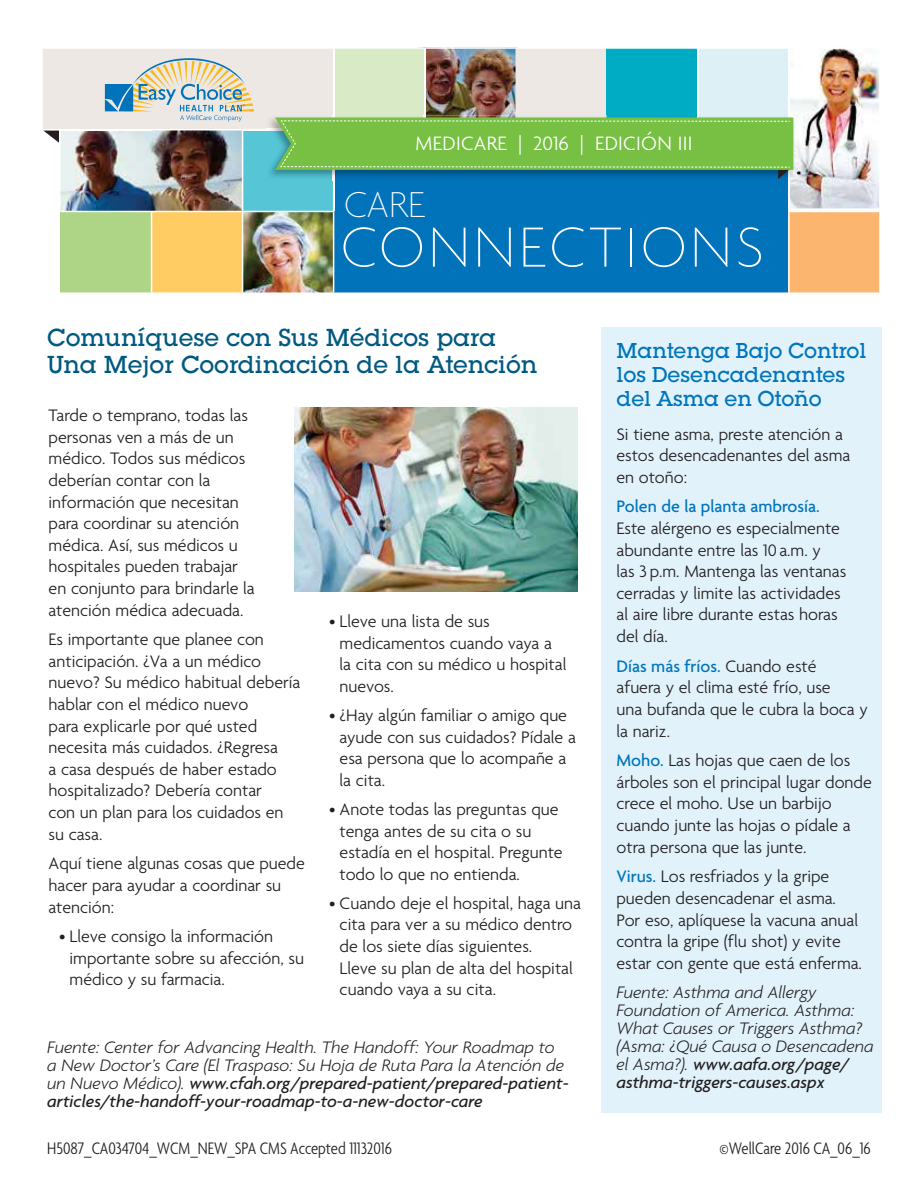
<style>
.page{position:relative;width:918px;height:1188px;background:#fff}
.page>*{position:absolute;margin:0;border:0;box-sizing:border-box;transform-origin:0 0}
.t1{font:61.05px "Agenda OT Fthin";letter-spacing:.06em;color:#fff}
.t2{font:39px "Agenda OT Fthin";color:#fff}
.t3{font:500 24px/27px "Lubalin Graph Std";color:#005980}
.t4{font:500 21px/24px "Lubalin Graph Std";color:#0075bc}
.t5{font:21px "Agenda OTF Lig";letter-spacing:.015em;color:#fff}
.t6{font:18px/21.6px "Agenda OTF Lig";color:#231f20}
.t7{font:italic 18px/18px "Agenda OTF Lig";color:#231f20}
.t8{font:italic 18px/18px "Agenda OTF Med";color:#231f20}
.t9{font:18px "Agenda OTF Lig Con";color:#231f20}
.t10{font:18px "Agenda OTF Med";color:#0075bc}
.s1{font-family:"Agenda OTF Lig"}
.s2{font-family:"Agenda OTF Lig";color:#231f20}
.s3{font-family:"Agenda OTF Med";color:#0075bc}
</style>
<div class="page">
<img style="left:243px;top:212px;width:90px;height:80px">
<img style="left:60px;top:130px;width:182px;height:81px">
<img style="left:790px;top:49px;width:89px;height:159px">
<img style="left:43px;top:49px;width:564px;height:80px">
<div style="left:334px;top:48px;width:91px;height:82px;background:#d9ebc6"></div>
<div style="left:607px;top:48px;width:91px;height:82px;background:#00acc4"></div>
<div style="left:698px;top:48px;width:91px;height:82px;background:#dcf0f6"></div>
<div style="left:243px;top:130px;width:91px;height:81px;background:#56c6d7"></div>
<div style="left:334px;top:130px;width:455px;height:163px;background:#0073bb"></div>
<div style="left:60px;top:211px;width:92px;height:82px;background:#aed586"></div>
<div style="left:152px;top:211px;width:91px;height:82px;background:#ffcc64"></div>
<div style="left:789px;top:211px;width:91px;height:82px;background:#fbb56e"></div>
<hr style="left:788px;top:130px;width:2px;height:81px;background:#fff">
<hr style="left:243px;top:292px;width:546px;height:2px;background:#fff">
<hr style="left:60px;top:211px;width:92px;height:1px;background:#fff">
<hr style="left:43px;top:292px;width:109px;height:2px;background:#fff">
<hr style="left:697px;top:49px;width:2px;height:80px;background:#fff">
<hr style="left:788px;top:49px;width:2px;height:80px;background:#fff">
<hr style="left:788px;top:211px;width:93px;height:1px;background:#fff">
<hr style="left:788px;top:212px;width:2px;height:80px;background:#fff">
<hr style="left:789px;top:292px;width:92px;height:2px;background:#fff">
<hr style="left:607px;top:47px;width:274px;height:2px;background:#fff">
<hr style="left:879px;top:212px;width:2px;height:80px;background:#fff">
<hr style="left:152px;top:211px;width:91px;height:1px;background:#fff">
<hr style="left:151px;top:212px;width:1px;height:80px;background:#fff">
<hr style="left:242px;top:212px;width:1px;height:80px;background:#fff">
<hr style="left:152px;top:292px;width:91px;height:2px;background:#fff">
<hr style="left:333px;top:130px;width:1px;height:81px;background:#fff">
<hr style="left:334px;top:47px;width:91px;height:2px;background:#fff">
<hr style="left:333px;top:49px;width:1px;height:80px;background:#fff">
<hr style="left:424px;top:49px;width:1px;height:80px;background:#fff">
<img style="left:266px;top:115px;width:530px;height:65px">
<svg style="left:275px;top:115px;width:518px;height:64px;background:#6bb45a"></svg>
<svg style="left:105px;top:58px;width:149px;height:64px;background:#c6cfc8"></svg>
<svg style="left:43px;top:130px;width:16px;height:13px"></svg>
<div style="left:602px;top:327px;width:280px;height:785px;background:#e1f2fb"></div>
<img style="left:295px;top:408px;width:283px;height:184px">
<p class="t5" style="left:416px;top:135px;width:278px">MEDICARE | 2016 | EDICIÓN III</p>
<h2 class="t2" style="left:344px;top:192px;width:83px">CARE</h2>
<h1 class="t1" style="left:341px;top:227px;width:424px">CONNECTIONS</h1>
<h3 class="t3" style="left:47px;top:326px;width:492px">Comuníquese con Sus Médicos para<br>Una Mejor Coordinación de la Atención</h3>
<p class="t6" style="left:49px;top:406px;width:208px">Tarde o temprano, todas las personas ven a más de un médico. Todos sus médicos deberían contar con la información que necesitan para coordinar su atención médica. Así, sus médicos u hospitales pueden trabajar en conjunto para brindarle la atención médica adecuada.</p>
<p class="t6" style="left:49px;top:630px;width:253px">Es importante que planee con anticipación. ¿Va a un médico nuevo? Su médico habitual debería hablar con el médico nuevo<br>para explicarle por qué usted necesita más cuidados. ¿Regresa<br>a casa después de haber estado hospitalizado? Debería contar<br>con un plan para los cuidados en su casa.</p>
<p class="t6" style="left:49px;top:854px;width:258px">Aquí tiene algunas cosas que puede hacer para ayudar a coordinar su atención:</p>
<p class="t6" style="left:70px;top:927px;width:236px;text-indent:-10px">• Lleve consigo la información importante sobre su afección, su médico y su farmacia.</p>
<p class="t6" style="left:340px;top:612px;width:228px;text-indent:-10px">• Lleve una lista de sus medicamentos cuando vaya a la cita con su médico u hospital nuevos.</p>
<p class="t6" style="left:340px;top:706px;width:238px;text-indent:-10px">• ¿Hay algún familiar o amigo que ayude con sus cuidados? Pídale a esa persona que lo acompañe a la cita.</p>
<p class="t6" style="left:340px;top:800px;width:225px;text-indent:-10px">• Anote todas las preguntas que tenga antes de su cita o su estadía en el hospital. Pregunte todo lo que no entienda.</p>
<p class="t6" style="left:340px;top:894px;width:243px;text-indent:-10px">• Cuando deje el hospital, haga una cita para ver a su médico dentro de los siete días siguientes.<br>Lleve su plan de alta del hospital cuando vaya a su cita.</p>
<p class="t7" style="left:47px;top:1039px;width:518px">Fuente: Center for Advancing Health. The Handoff: Your Roadmap to a New Doctor’s Care (El Traspaso: Su Hoja de Ruta Para la Atención de</p>
<p class="t8" style="left:47px;top:1075px;width:523px"><span class="s1">un Nuevo Médico).</span> www.cfah.org/prepared-patient/prepared-patient&shy;articles/the-handoff-your-roadmap-to-a-new-doctor-care</p>
<p class="t4" style="left:617px;top:340px;width:251px">Mantenga Bajo Control los Desencadenantes del Asma en Otoño</p>
<p class="t6" style="left:617px;top:424px;width:235px">Si tiene asma, preste atención a estos desencadenantes del asma en otoño:</p>
<p class="t10" style="left:617px;top:500px;width:205px">Polen de la planta ambrosía.</p>
<p class="t6" style="left:617px;top:519px;width:231px">Este alérgeno es especialmente abundante entre las 10 a.m. y<br>las 3 p.m. Mantenga las ventanas cerradas y limite las actividades al aire libre durante estas horas del día.</p>
<p class="t10" style="left:617px;top:659px;width:202px">Días más fríos. <span class="s2">Cuando esté</span></p>
<p class="t6" style="left:617px;top:678px;width:253px">afuera y el clima esté frío, use<br>una bufanda que le cubra la boca y la nariz.</p>
<p class="t6" style="left:617px;top:751px;width:257px"><span class="s3">Moho.</span> Las hojas que caen de los árboles son el principal lugar donde crece el moho. Use un barbijo cuando junte las hojas o pídale a otra persona que las junte.</p>
<p class="t6" style="left:617px;top:867px;width:247px"><span class="s3">Virus.</span> Los resfriados y la gripe pueden desencadenar el asma.<br>Por eso, aplíquese la vacuna anual contra la gripe (flu shot) y evite estar con gente que está enferma.</p>
<p class="t7" style="left:617px;top:984px;width:259px">Fuente: Asthma and Allergy<br>Foundation of America. Asthma:<br>What Causes or Triggers Asthma? (Asma: ¿Qué Causa o Desencadena</p>
<p class="t8" style="left:617px;top:1056px;width:234px"><span class="s1">el Asma?).</span> www.aafa.org/page/ asthma-triggers-causes.aspx</p>
<p class="t9" style="left:47px;top:1141px;width:346px">H5087_CA034704_WCM_NEW_SPA CMS Accepted 11132016</p>
<p class="t9" style="left:720px;top:1141px;width:153px">©WellCare 2016 CA_06_16</p>
</div>
